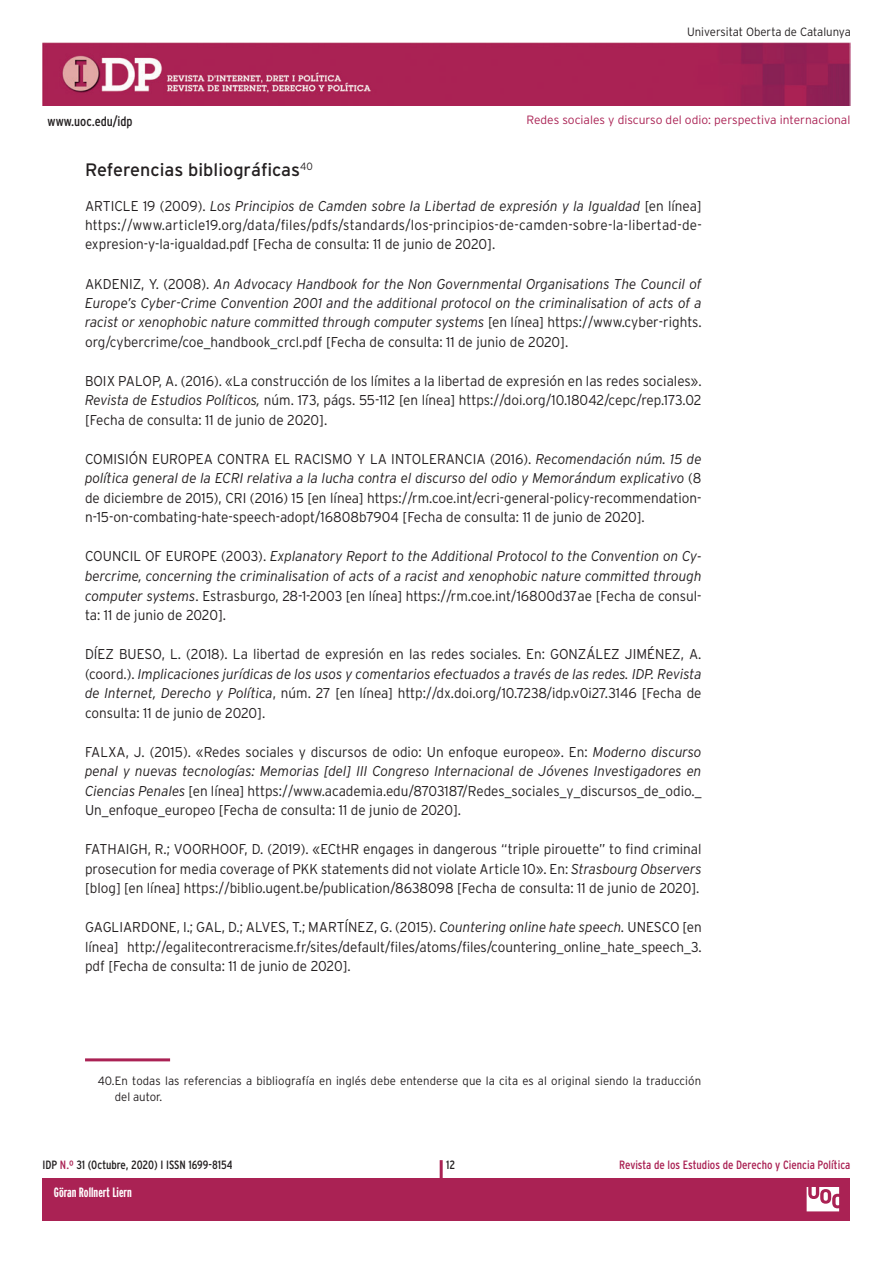
<style>
.page{position:relative;width:893px;height:1263px;background:#fff}
.page>*{position:absolute;margin:0;border:0;box-sizing:border-box;transform-origin:0 0}
.t1{font:18px "Interstate";color:#231f20}
.t2{font:300 14.25px/19.5px "Interstate";color:#231f20;text-align:justify;scale:.95 1}
.t3{font:italic 300 14.25px/19.5px "Interstate";color:#231f20;text-align:justify;scale:.95 1}
.t4{font:700 extra-condensed 13.5px "Interstate";color:#fff}
.t5{font:condensed 13.5px "Interstate";color:#231f20}
.t6{font:300 12px/16.5px "Interstate";letter-spacing:.005em;color:#231f20;scale:.95 1}
.t7{font:300 12px "Interstate";color:#aa2254}
.t8{font:condensed 12px "Interstate";color:#aa2254}
.t9{font:condensed 12px "Interstate";color:#231f20}
.t10{font:700 extra-condensed 12px "Interstate";color:#fff}
.s1{font-style:italic}
.s2{font-style:normal}
.s3{color:#aa2254}
</style>
<div class="page">
<div style="left:43px;top:1178px;width:807px;height:42px;background:#aa2254"></div>
<hr style="left:440px;top:1160px;width:3px;height:44px;background:#aa2254">
<img style="left:43px;top:43px;width:807px;height:63px">
<svg style="left:806px;top:1187px;width:34px;height:25px"></svg>
<hr style="left:85px;top:1058px;width:85px;height:3px;background:#aa2254">
<p class="t5" style="left:48px;top:113px;width:87px">www.uoc.edu/idp</p>
<p class="t6" style="left:687px;top:23px;width:174px">Universitat Oberta de Catalunya</p>
<p class="t7" style="left:527px;top:113px;width:325px">Redes sociales y discurso del odio: perspectiva internacional</p>
<p class="t1" style="left:85px;top:160px;width:229px">Referencias bibliográficas<sup>40</sup></p>
<p class="t2" style="left:85px;top:196px;width:651px">ARTICLE 19 (2009). <span class="s1">Los Principios de Camden sobre la Libertad de expresión y la Igualdad</span> [en línea] https://www.article19.org/data/files/pdfs/standards/los-principios-de-camden-sobre-la-libertad-de&shy;expresion-y-la-igualdad.pdf [Fecha de consulta: 11 de junio de 2020].</p>
<p class="t3" style="left:85px;top:274px;width:651px"><span class="s2">AKDENIZ, Y. (2008).</span> An Advocacy Handbook for the Non Governmental Organisations The Council of Europe’s Cyber-Crime Convention 2001 and the additional protocol on the criminalisation of acts of a racist or xenophobic nature committed through computer systems <span class="s2">[en línea] https://www.cyber-rights. org/cybercrime/coe_handbook_crcl.pdf [Fecha de consulta: 11 de junio de 2020].</span></p>
<p class="t2" style="left:85px;top:371px;width:651px">BOIX PALOP, A. (2016). «La construcción de los límites a la libertad de expresión en las redes sociales».<br><span class="s1">Revista de Estudios Políticos,</span> núm. 173, págs. 55-112 [en línea] https://doi.org/10.18042/cepc/rep.173.02 [Fecha de consulta: 11 de junio de 2020].</p>
<p class="t2" style="left:85px;top:449px;width:651px">COMISIÓN EUROPEA CONTRA EL RACISMO Y LA INTOLERANCIA (2016). <span class="s1">Recomendación núm. 15 de política general de la ECRI relativa a la lucha contra el discurso del odio y Memorándum explicativo</span> (8 de diciembre de 2015), CRI (2016) 15 [en línea] https://rm.coe.int/ecri-general-policy-recommendation&shy;n-15-on-combating-hate-speech-adopt/16808b7904 [Fecha de consulta: 11 de junio de 2020].</p>
<p class="t3" style="left:85px;top:547px;width:650px"><span class="s2">COUNCIL OF EUROPE (2003).</span> Explanatory Report to the Additional Protocol to the Convention on Cy&shy;bercrime, concerning the criminalisation of acts of a racist and xenophobic nature committed through computer systems<span class="s2">. Estrasburgo, 28-1-2003 [en línea] https://rm.coe.int/16800d37ae [Fecha de consul&shy;ta: 11 de junio de 2020].</span></p>
<p class="t2" style="left:85px;top:644px;width:651px">DÍEZ BUESO, L. (2018). La libertad de expresión en las redes sociales. En: GONZÁLEZ JIMÉNEZ, A. (coord.). <span class="s1">Implicaciones jurídicas de los usos y comentarios efectuados a través de las redes. IDP. Revista de Internet, Derecho y Política</span>, núm. 27 [en línea] http://dx.doi.org/10.7238/idp.v0i27.3146 [Fecha de consulta: 11 de junio de 2020].</p>
<p class="t2" style="left:85px;top:742px;width:650px">FALXA, J. (2015). «Redes sociales y discursos de odio: Un enfoque europeo». En: <span class="s1">Moderno discurso penal y nuevas tecnologías: Memorias [del] III Congreso Internacional de Jóvenes Investigadores en Ciencias Penales</span> [en línea] https://www.academia.edu/8703187/Redes_sociales_y_discursos_de_odio._ Un_enfoque_europeo [Fecha de consulta: 11 de junio de 2020].</p>
<p class="t2" style="left:85px;top:839px;width:651px">FATHAIGH, R.; VOORHOOF, D. (2019). «ECtHR engages in dangerous “triple pirouette” to find criminal prosecution for media coverage of PKK statements did not violate Article 10». En: <span class="s1">Strasbourg Observers </span>[blog] [en línea] https://biblio.ugent.be/publication/8638098 [Fecha de consulta: 11 de junio de 2020].</p>
<p class="t2" style="left:85px;top:917px;width:651px">GAGLIARDONE, I.; GAL, D.; ALVES, T.; MARTÍNEZ, G. (2015). <span class="s1">Countering online hate speech.</span> UNESCO [en línea] http://egalitecontreracisme.fr/sites/default/files/atoms/files/countering_online_hate_speech_3. pdf [Fecha de consulta: 11 de junio de 2020].</p>
<p class="t6" style="left:115px;top:1072px;width:619px;text-indent:-17px">40.En todas las referencias a bibliografía en inglés debe entenderse que la cita es al original siendo la traducción del autor.</p>
<p class="t9" style="left:43px;top:1158px;width:191px">IDP <span class="s3">N.º</span> 31 (Octubre, 2020) I ISSN 1699-8154</p>
<p class="t9" style="left:446px;top:1158px;width:10px">12</p>
<p class="t8" style="left:619px;top:1158px;width:233px">Revista de los Estudios de Derecho y Ciencia Política</p>
<p class="t10" style="left:59px;top:1185px;width:31px">Eloi Puig</p>
<p class="t4" style="left:54px;top:1185px;width:79px">Göran Rollnert Liern</p>
</div>
